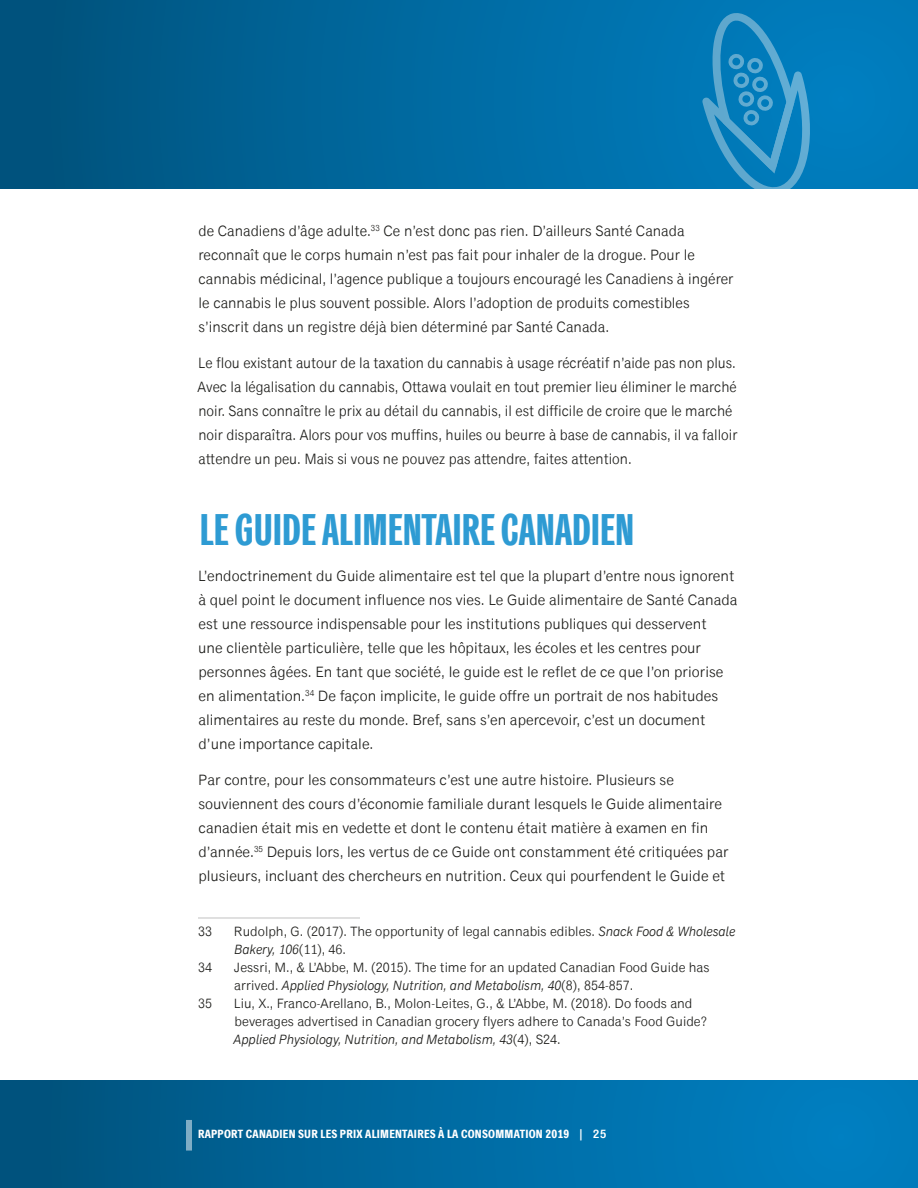
<style>
.page{position:relative;width:918px;height:1188px;background:#fff}
.page>*{position:absolute;margin:0;border:0;box-sizing:border-box;transform-origin:0 0}
._01_Title{font:45px "Classic Grotesque Pro Cm Bd";color:#2e9bd3}
._03_Body{font:15px/24px "Classic Grotesque Pro";color:#1d1d1a}
._03_Body-2{font:15px/24px "Classic Grotesque Pro";color:#1d1d1a;scale:.95 1}
.Footnote_text{font:13.5px/18px "Classic Grotesque Pro";color:#1d1d1a}
.t1{font:700 condensed 12px "Classic Grotesque Pro";letter-spacing:.02em;color:#fff}
.s1{font-style:italic}
.s2{font-weight:600;font-stretch:normal}
</style>
<div class="page">
<hr style="left:198px;top:918px;width:162px;height:1px;background:#c1c1c1">
<div style="left:0;top:1080px;width:918px;height:108px;background:linear-gradient(to right,#00537d,#0082c6)"></div>
<svg style="left:0;top:0;width:918px;height:189px;background:#036ba1"></svg>
<div style="left:186px;top:1120px;width:6px;height:31px;background:#7fadc5"></div>
<p class="_03_Body" style="left:198px;top:219px;width:537px">de Canadiens d’âge adulte.<sup>33</sup> Ce n’est donc pas rien. D’ailleurs Santé Canada reconnaît que le corps humain n’est pas fait pour inhaler de la drogue. Pour le cannabis médicinal, l’agence publique a toujours encouragé les Canadiens à ingérer le cannabis le plus souvent possible. Alors l’adoption de produits comestibles s’inscrit dans un registre déjà bien déterminé par Santé Canada.</p>
<p class="_03_Body-2" style="left:198px;top:351px;width:570px">Le flou existant autour de la taxation du cannabis à usage récréatif n’aide pas non plus.<br>Avec la légalisation du cannabis, Ottawa voulait en tout premier lieu éliminer le marché noir. Sans connaître le prix au détail du cannabis, il est difficile de croire que le marché noir disparaîtra. Alors pour vos muffins, huiles ou beurre à base de cannabis, il va falloir attendre un peu. Mais si vous ne pouvez pas attendre, faites attention.</p>
<p class="_01_Title" style="left:200px;top:501px;width:436px">LE GUIDE ALIMENTAIRE CANADIEN</p>
<p class="_03_Body" style="left:198px;top:564px;width:541px">L’endoctrinement du Guide alimentaire est tel que la plupart d’entre nous ignorent à quel point le document influence nos vies. Le Guide alimentaire de Santé Canada est une ressource indispensable pour les institutions publiques qui desservent<br>une clientèle particulière, telle que les hôpitaux, les écoles et les centres pour personnes âgées. En tant que société, le guide est le reflet de ce que l’on priorise en alimentation.<sup>34</sup> De façon implicite, le guide offre un portrait de nos habitudes alimentaires au reste du monde. Bref, sans s’en apercevoir, c’est un document d’une importance capitale.</p>
<p class="_03_Body" style="left:198px;top:768px;width:532px">Par contre, pour les consommateurs c’est une autre histoire. Plusieurs se souviennent des cours d’économie familiale durant lesquels le Guide alimentaire canadien était mis en vedette et dont le contenu était matière à examen en fin d’année.<sup>35</sup> Depuis lors, les vertus de ce Guide ont constamment été critiquées par plusieurs, incluant des chercheurs en nutrition. Ceux qui pourfendent le Guide et</p>
<p class="Footnote_text" style="left:198px;top:923px;width:15px">33</p>
<p class="Footnote_text" style="left:234px;top:923px;width:503px">Rudolph, G. (2017). The opportunity of legal cannabis edibles. <span class="s1">Snack Food &amp; Wholesale<br>Bakery, 106</span>(11), 46.</p>
<p class="Footnote_text" style="left:198px;top:959px;width:15px">34</p>
<p class="Footnote_text" style="left:234px;top:959px;width:477px">Jessri, M., &amp; L’Abbe, M. (2015). The time for an updated Canadian Food Guide has arrived. <span class="s1">Applied Physiology, Nutrition, and Metabolism, 40</span>(8), 854-857.</p>
<p class="Footnote_text" style="left:198px;top:995px;width:15px">35</p>
<p class="Footnote_text" style="left:234px;top:995px;width:475px">Liu, X., Franco-Arellano, B., Molon-Leites, G., &amp; L’Abbe, M. (2018). Do foods and beverages advertised in Canadian grocery flyers adhere to Canada’s Food Guide?<br><span class="s1">Applied Physiology, Nutrition, and Metabolism, 43</span>(4), S24.</p>
<p class="t1" style="left:198px;top:1126px;width:410px">RAPPORT CANADIEN SUR LES PRIX ALIMENTAIRES À LA CONSOMMATION 2019 <span class="s2">| 25</span></p>
</div>
